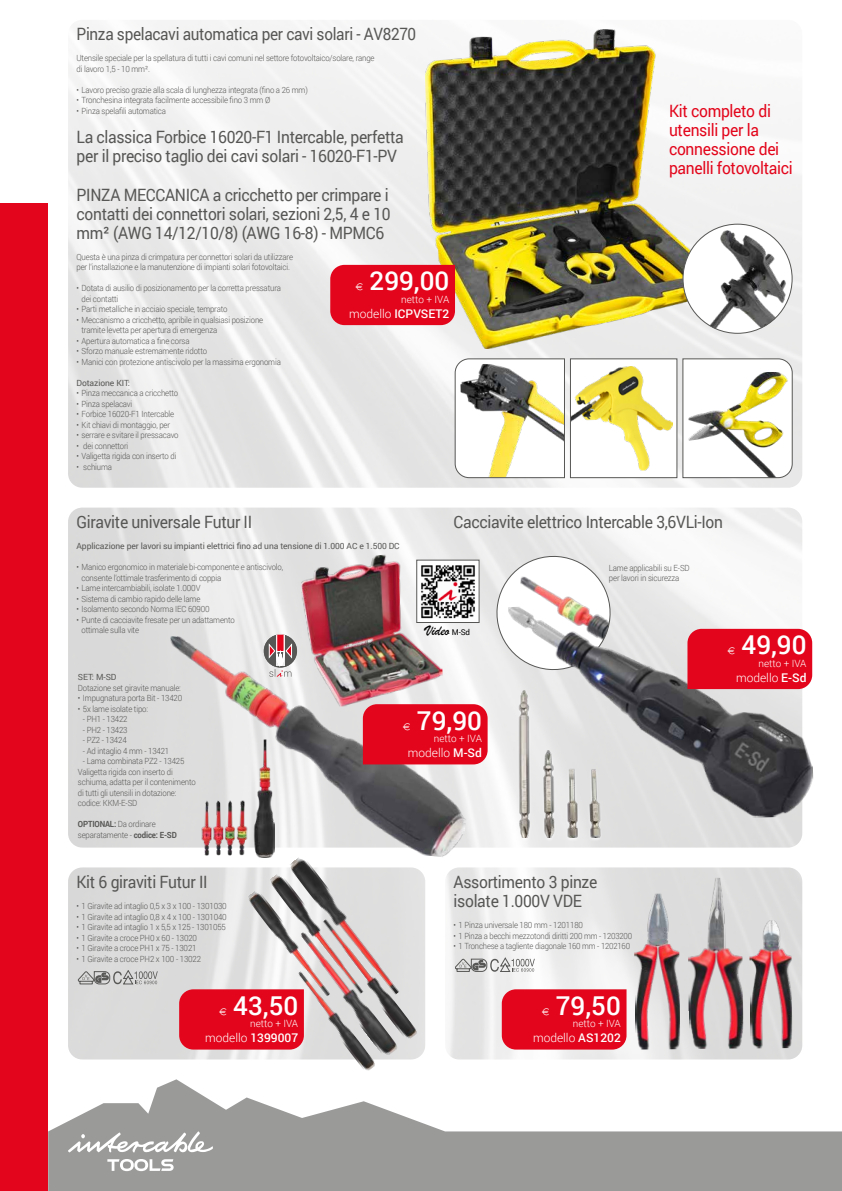
<style>
.page{position:relative;width:842px;height:1191px;background:#fff}
.page>*{position:absolute;margin:0;border:0;box-sizing:border-box;transform-origin:0 0}
.t1{font:500 26px "Roboto";color:#fff}
.t2{font:17px/19px "Roboto";letter-spacing:-.02em;color:#575756;scale:.92 1}
.t3{font:17px/19px "Roboto";letter-spacing:-.02em;color:#e3051b;scale:.92 1}
.t4{font:17px "Roboto";letter-spacing:-.02em;color:#575756;scale:.9 1}
.t5{font:15px "Brush Script";letter-spacing:-.02em;color:#000}
.t6{font:300 12px "Roboto";color:#fff}
.t7{font:500 12px "Roboto";color:#fff}
.t8{font:300 10px "Roboto";color:#fff}
.t9{font:10px "Euro Logo";color:#fff}
.t10{font:300 8.5px/10.5px "Roboto";letter-spacing:-.02em;color:#575756;scale:.92 1}
.t11{font:8.5px "Roboto";letter-spacing:-.01em;color:#575756}
.t12{font:300 8.5px "Roboto";letter-spacing:-.02em;color:#575756;scale:.9 1}
.s1{font-weight:300}
.s2{font-family:"Roboto";font-size:8px}
.s3{font-weight:500}
.s4{font-weight:700}
</style>
<div class="page">
<svg style="left:48px;top:1079px;width:794px;height:112px;fill:#9a9a99"></svg>
<svg style="left:68px;top:1131px;width:145px;height:22px"></svg>
<svg style="left:107px;top:1159px;width:67px;height:12px"></svg>
<div style="left:0;top:203px;width:48px;height:988px;background:#e3051b"></div>
<img style="left:68px;top:20px;width:734px;height:468px">
<img style="left:68px;top:507px;width:734px;height:340px">
<img style="left:68px;top:867px;width:357px;height:192px">
<img style="left:446px;top:867px;width:356px;height:192px">
<img style="left:425px;top:30px;width:296px;height:319px">
<img style="left:167px;top:636px;width:300px;height:222px">
<img style="left:202px;top:739px;width:72px;height:118px">
<img style="left:300px;top:552px;width:144px;height:156px">
<svg style="left:494px;top:554px;width:119px;height:118px"></svg>
<div style="left:570px;top:359px;width:107px;height:118px;background:#fff"></div>
<img style="left:572px;top:366px;width:101px;height:105px">
<div style="left:570px;top:359px;width:107px;height:119px;border:1px solid #575756"></div>
<svg style="left:455px;top:358px;width:110px;height:120px"></svg>
<svg style="left:683px;top:358px;width:109px;height:120px"></svg>
<img style="left:508px;top:605px;width:306px;height:214px">
<div style="left:517px;top:689px;width:86px;height:153px;background:#fff;opacity:.75"></div>
<img style="left:516px;top:685px;width:87px;height:152px">
<img style="left:634px;top:893px;width:46px;height:156px">
<img style="left:687px;top:877px;width:56px;height:172px">
<img style="left:749px;top:920px;width:43px;height:128px">
<img style="left:268px;top:871px;width:20px;height:17px">
<img style="left:399px;top:916px;width:19px;height:125px">
<img style="left:288px;top:854px;width:116px;height:144px">
<img style="left:246px;top:888px;width:89px;height:101px">
<img style="left:293px;top:969px;width:84px;height:102px">
<img style="left:294px;top:928px;width:105px;height:130px">
<div style="left:683px;top:224px;width:109px;height:109px;background:#fff;border-radius:50%"></div>
<img style="left:697px;top:230px;width:95px;height:103px">
<div style="left:179px;top:989px;width:125px;height:60px;background:#e3051b"></div>
<div style="left:502px;top:989px;width:124px;height:60px;background:#e3051b"></div>
<div style="left:330px;top:265px;width:125px;height:60px;background:#e3051b"></div>
<div style="left:687px;top:629px;width:125px;height:60px;background:#e3051b"></div>
<div style="left:363px;top:704px;width:125px;height:60px;background:#e3051b"></div>
<svg style="left:78px;top:970px;width:80px;height:14px"></svg>
<svg style="left:455px;top:957px;width:80px;height:14px"></svg>
<svg style="left:264px;top:634px;width:33px;height:43px"></svg>
<img style="left:419px;top:562px;width:58px;height:58px">
<h2 class="t4" style="left:77px;top:22px;width:379px">Pinza spelacavi automatica per cavi solari - AV8270</h2>
<p class="t10" style="left:77px;top:53px;width:326px">Utensile speciale per la spellatura di tutti i cavi comuni nel settore fotovoltaico/solare, range di lavoro 1,5 - 10 mm².</p>
<p class="t10" style="left:77px;top:84px;width:253px">• Lavoro preciso grazie alla scala di lunghezza integrata (fino a 26 mm)</p>
<p class="t10" style="left:77px;top:95px;width:212px">• Tronchesina integrata facilmente accessibile fino 3 mm Ø</p>
<p class="t10" style="left:77px;top:105px;width:99px">• Pinza spelafili automatica</p>
<h2 class="t2" style="left:77px;top:127px;width:357px">La classica Forbice 16020-F1 Intercable, perfetta per il preciso taglio dei cavi solari - 16020-F1-PV</h2>
<h2 class="t2" style="left:77px;top:184px;width:343px;text-align:justify">PINZA MECCANICA a cricchetto per crimpare i contatti dei connettori solari, sezioni 2,5, 4 e 10 mm² (AWG 14/12/10/8) (AWG 16-8) - MPMC6</h2>
<p class="t10" style="left:77px;top:251px;width:237px">Questa è una pinza di crimpatura per connettori solari da utilizzare per l‘installazione e la manutenzione di impianti solari fotovoltaici.</p>
<p class="t10" style="left:82px;top:282px;width:218px;text-indent:-5px">• Dotata di ausilio di posizionamento per la corretta pressatura dei contatti</p>
<p class="t10" style="left:77px;top:303px;width:166px">• Parti metalliche in acciaio speciale, temprato</p>
<p class="t10" style="left:82px;top:314px;width:199px;text-indent:-5px">• Meccanismo a cricchetto, apribile in qualsiasi posizione tramite levetta per apertura di emergenza</p>
<p class="t10" style="left:77px;top:335px;width:124px">• Apertura automatica a fine corsa</p>
<p class="t10" style="left:77px;top:345px;width:143px">• Sforzo manuale estremamente ridotto</p>
<p class="t10" style="left:77px;top:356px;width:224px">• Manici con protezione antiscivolo per la massima ergonomia</p>
<p class="t11" style="left:77px;top:376px;width:55px">Dotazione KIT:</p>
<p class="t10" style="left:77px;top:387px;width:112px">• Pinza meccanica a cricchetto</p>
<p class="t10" style="left:77px;top:398px;width:62px">• Pinza spelacavi</p>
<p class="t10" style="left:77px;top:408px;width:108px">• Forbice 16020-F1 Intercable</p>
<p class="t10" style="left:77px;top:419px;width:103px">• Kit chiavi di montaggio, per</p>
<p class="t10" style="left:77px;top:429px;width:112px">• serrare e svitare il pressacavo</p>
<p class="t10" style="left:77px;top:440px;width:58px">• dei connettori</p>
<p class="t10" style="left:77px;top:450px;width:110px">• Valigetta rigida con inserto di</p>
<p class="t10" style="left:77px;top:461px;width:40px">• schiuma</p>
<p class="t9" style="left:355px;top:282px;width:9px">t</p>
<h1 class="t1" style="left:370px;top:263px;width:81px">299,00</h1>
<p class="t8" style="left:401px;top:292px;width:50px">netto + IVA</p>
<h3 class="t7" style="left:349px;top:305px;width:102px"><span class="s1">modello</span> ICPVSET2</h3>
<h2 class="t3" style="left:669px;top:101px;width:136px">Kit completo di utensili per la connessione dei panelli fotovoltaici</h2>
<h2 class="t2" style="left:77px;top:512px;width:192px">Giravite universale Futur II</h2>
<p class="t11" style="left:77px;top:540px;width:325px">Applicazione per lavori su impianti elettrici fino ad una tensione di 1.000 AC e 1.500 DC</p>
<p class="t10" style="left:82px;top:561px;width:221px;text-indent:-5px">• Manico ergonomico in materiale bi-componente e antiscivolo, consente l‘ottimale trasferimento di coppia</p>
<p class="t10" style="left:77px;top:582px;width:136px">• Lame intercambiabili, isolate 1.000V</p>
<p class="t10" style="left:77px;top:593px;width:136px">• Sistema di cambio rapido delle lame</p>
<p class="t10" style="left:77px;top:603px;width:146px">• Isolamento secondo Norma IEC 60900</p>
<p class="t10" style="left:82px;top:614px;width:168px;text-indent:-5px">• Punte di cacciavite fresate per un adattamento ottimale sulla vite</p>
<h2 class="t2" style="left:454px;top:512px;width:294px">Cacciavite elettrico Intercable 3,6VLi-Ion</h2>
<p class="t10" style="left:609px;top:562px;width:89px">Lame applicabili su E-SD per lavori in sicurezza</p>
<h3 class="t5" style="left:426px;top:620px;width:46px">Video <span class="s2">M-Sd</span></h3>
<p class="t9" style="left:727px;top:646px;width:9px">t</p>
<h1 class="t1" style="left:741px;top:627px;width:66px">49,90</h1>
<p class="t8" style="left:758px;top:656px;width:50px">netto + IVA</p>
<h3 class="t6" style="left:736px;top:669px;width:72px">modello <span class="s3">E-Sd</span></h3>
<p class="t11" style="left:78px;top:671px;width:40px">SET: M-SD</p>
<p class="t10" style="left:78px;top:682px;width:113px">Dotazione set giravite manuale:</p>
<p class="t10" style="left:78px;top:692px;width:115px">• Impugnatura porta Bit - 13420</p>
<p class="t10" style="left:78px;top:703px;width:78px">• 5x lame isolate tipo:</p>
<p class="t10" style="left:83px;top:713px;width:50px">- PH1 - 13422</p>
<p class="t10" style="left:83px;top:724px;width:50px">- PH2 - 13423</p>
<p class="t10" style="left:83px;top:734px;width:49px">- PZ2 - 13424</p>
<p class="t10" style="left:83px;top:745px;width:95px">- Ad intaglio 4 mm - 13421</p>
<p class="t10" style="left:78px;top:755px;width:130px;text-indent:5px">- Lama combinata PZ2 - 13425<br>Valigetta rigida con inserto di schiuma, adatta per il contenimento di tutti gli utensili in dotazione: codice: KKM-E-SD</p>
<p class="t10" style="left:78px;top:818px;width:109px"><span class="s4">OPTIONAL:</span> Da ordinare separatamente - <span class="s4">codice: E-SD</span></p>
<p class="t9" style="left:403px;top:722px;width:9px">t</p>
<h1 class="t1" style="left:417px;top:702px;width:66px">79,90</h1>
<p class="t8" style="left:434px;top:732px;width:50px">netto + IVA</p>
<h3 class="t6" style="left:408px;top:744px;width:76px">modello <span class="s3">M-Sd</span></h3>
<h2 class="t2" style="left:77px;top:872px;width:144px">Kit 6 giraviti Futur II</h2>
<p class="t10" style="left:77px;top:900px;width:165px">• 1 Giravite ad intaglio 0,5 x 3 x 100 - 1301030</p>
<p class="t10" style="left:77px;top:911px;width:165px">• 1 Giravite ad intaglio 0,8 x 4 x 100 - 1301040</p>
<p class="t10" style="left:77px;top:921px;width:164px">• 1 Giravite ad intaglio 1 x 5,5 x 125 - 1301055</p>
<p class="t10" style="left:77px;top:932px;width:133px">• 1 Giravite a croce PH0 x 60 - 13020</p>
<p class="t10" style="left:77px;top:942px;width:132px">• 1 Giravite a croce PH1 x 75 - 13021</p>
<p class="t10" style="left:77px;top:953px;width:137px">• 1 Giravite a croce PH2 x 100 - 13022</p>
<p class="t9" style="left:219px;top:1007px;width:9px">t</p>
<h1 class="t1" style="left:233px;top:987px;width:66px">43,50</h1>
<p class="t8" style="left:250px;top:1017px;width:50px">netto + IVA</p>
<h3 class="t6" style="left:205px;top:1029px;width:94px">modello <span class="s3">1399007</span></h3>
<h2 class="t2" style="left:454px;top:872px;width:158px">Assortimento 3 pinze isolate 1.000V VDE</h2>
<p class="t10" style="left:454px;top:919px;width:142px">• 1 Pinza universale 180 mm - 1201180</p>
<p class="t12" style="left:454px;top:929px;width:200px">• 1 Pinza a becchi mezzotondi diritti 200 mm - 1203200</p>
<p class="t12" style="left:454px;top:940px;width:198px">• 1 Tronchese a tagliente diagonale 160 mm - 1202160</p>
<p class="t9" style="left:542px;top:1007px;width:9px">t</p>
<h1 class="t1" style="left:556px;top:987px;width:66px">79,50</h1>
<p class="t8" style="left:573px;top:1017px;width:50px">netto + IVA</p>
<h3 class="t6" style="left:533px;top:1029px;width:89px">modello <span class="s3">AS1202</span></h3>
</div>
